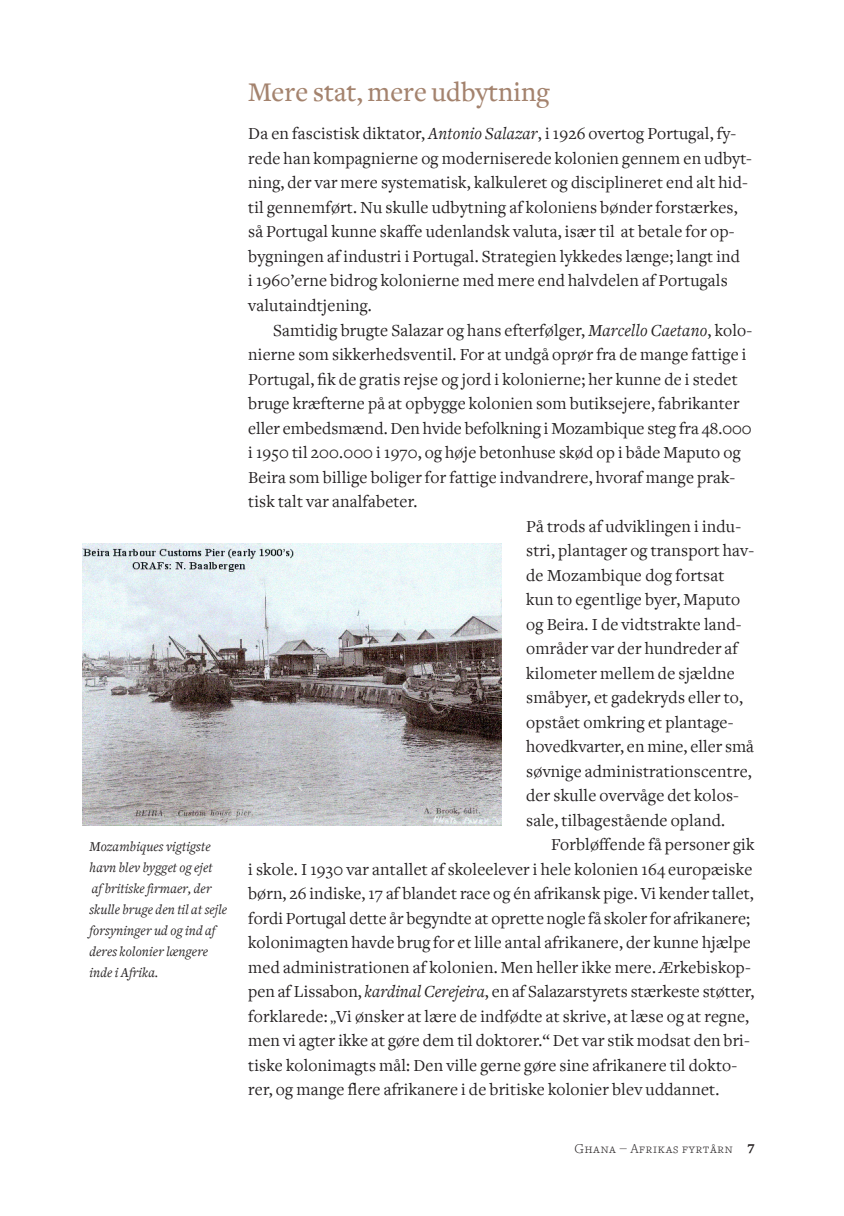
<style>
.page{position:relative;width:844px;height:1216px;background:#fff}
.page>*{position:absolute;margin:0;border:0;box-sizing:border-box;transform-origin:0 0}
.t1{font:500 28px "Freight Text";color:#a4836e}
.t2{font:17.5px/24.5px "Freight Text";letter-spacing:.01em;color:#231f20}
.t3{font:italic 14px/21px "Freight Text";letter-spacing:.01em;color:#231f20}
.t4{font:14px "Freight Text Light SC";letter-spacing:.05em;color:#231f20}
.s1{font-style:italic}
.s2{font-size:14px}
.s3{font-family:"Freight Text Black SC"}
</style>
<div class="page">
<img style="left:83px;top:543px;width:418px;height:282px">
<p class="t3" style="left:89px;top:836px;width:139px">Mozambiques vigtigste havn blev bygget og ejet<br>af britiske firmaer, der skulle bruge den til at sejle forsyninger ud og ind af deres kolonier længere inde i Afrika.</p>
<h1 class="t1" style="left:248px;top:77px;width:303px">Mere stat, mere udbytning</h1>
<p class="t2" style="left:248px;top:122px;width:505px">Da en fascistisk diktator, <span class="s1">Antonio Salazar</span>, i 1926 overtog Portugal, fy&shy;rede han kompagnierne og moderniserede kolonien gennem en udbyt&shy;ning, der var mere systematisk, kalkuleret og disciplineret end alt hid&shy;til gennemført. Nu skulle udbytning af koloniens bønder forstærkes, så Portugal kunne skaffe udenlandsk valuta, især til at betale for op&shy;bygningen af industri i Portugal. Strategien lykkedes længe; langt ind<br>i 1960’erne bidrog kolonierne med mere end halvdelen af Portugals valutaindtjening.</p>
<p class="t2" style="left:273px;top:318px;width:480px">Samtidig brugte Salazar og hans efterfølger, <span class="s1">Marcello Caetano</span>, kolo-</p>
<p class="t2" style="left:248px;top:342px;width:499px">nierne som sikkerhedsventil. For at undgå oprør fra de mange fattige i</p>
<p class="t2" style="left:248px;top:367px;width:491px">Portugal, fik de gratis rejse og jord i kolonierne; her kunne de i stedet</p>
<p class="t2" style="left:248px;top:391px;width:492px">bruge kræfterne på at opbygge kolonien som butiksejere, fabrikanter</p>
<p class="t2" style="left:248px;top:416px;width:505px">eller embedsmænd. Den hvide befolkning i Mozambique steg fra 48.000</p>
<p class="t2" style="left:248px;top:440px;width:494px">i 1950 til 200.000 i 1970, og høje betonhuse skød op i både Maputo og</p>
<p class="t2" style="left:248px;top:465px;width:488px">Beira som billige boliger for fattige indvandrere, hvoraf mange prak-</p>
<p class="t2" style="left:248px;top:489px;width:171px">tisk talt var analfabeter.</p>
<p class="t2" style="left:526px;top:514px;width:216px">På trods af udviklingen i indu-</p>
<p class="t2" style="left:526px;top:538px;width:229px">stri, plantager og transport hav-</p>
<p class="t2" style="left:526px;top:563px;width:200px">de Mozambique dog fortsat</p>
<p class="t2" style="left:526px;top:587px;width:215px">kun to egentlige byer, Maputo</p>
<p class="t2" style="left:526px;top:612px;width:217px">og Beira. I de vidtstrakte land-</p>
<p class="t2" style="left:526px;top:636px;width:213px">områder var der hundreder af</p>
<p class="t2" style="left:526px;top:661px;width:210px">kilometer mellem de sjældne</p>
<p class="t2" style="left:526px;top:685px;width:218px">småbyer, et gadekryds eller to,</p>
<p class="t2" style="left:526px;top:710px;width:207px">opstået omkring et plantage-</p>
<p class="t2" style="left:526px;top:734px;width:229px">hovedkvarter, en mine, eller små</p>
<p class="t2" style="left:526px;top:759px;width:227px">søvnige administrationscentre,</p>
<p class="t2" style="left:526px;top:783px;width:213px">der skulle overvåge det kolos-</p>
<p class="t2" style="left:526px;top:808px;width:200px">sale, tilbagestående opland.</p>
<p class="t2" style="left:551px;top:832px;width:205px">Forbløffende få personer gik</p>
<p class="t2" style="left:248px;top:857px;width:505px">i skole. I 1930 var antallet af skoleelever i hele kolonien 164 europæiske</p>
<p class="t2" style="left:248px;top:881px;width:507px">børn, 26 indiske, 17 af blandet race og én afrikansk pige. Vi kender tallet,</p>
<p class="t2" style="left:248px;top:906px;width:503px">fordi Portugal dette år begyndte at oprette nogle få skoler for afrikanere;</p>
<p class="t2" style="left:248px;top:930px;width:504px">kolonimagten havde brug for et lille antal afrikanere, der kunne hjælpe</p>
<p class="t2" style="left:248px;top:955px;width:504px">med administrationen af kolonien. Men heller ikke mere. Ærkebiskop-</p>
<p class="t2" style="left:248px;top:979px;width:507px">pen af Lissabon, <span class="s1">kardinal Cerejeira</span>, en af Salazarstyrets stærkeste støtter,</p>
<p class="t2" style="left:248px;top:1004px;width:502px">forklarede: <span class="s2">„</span>Vi ønsker at lære de indfødte at skrive, at læse og at regne,</p>
<p class="t2" style="left:248px;top:1028px;width:503px">men vi agter ikke at gøre dem til doktorer.“ Det var stik modsat den bri-</p>
<p class="t2" style="left:248px;top:1053px;width:490px">tiske kolonimagts mål: Den ville gerne gøre sine afrikanere til dokto-</p>
<p class="t2" style="left:248px;top:1077px;width:472px">rer, og mange flere afrikanere i de britiske kolonier blev uddannet.</p>
<p class="t4" style="left:574px;top:1139px;width:182px">Ghana – Afrikas fyrtårn <span class="s3">7</span></p>
</div>
